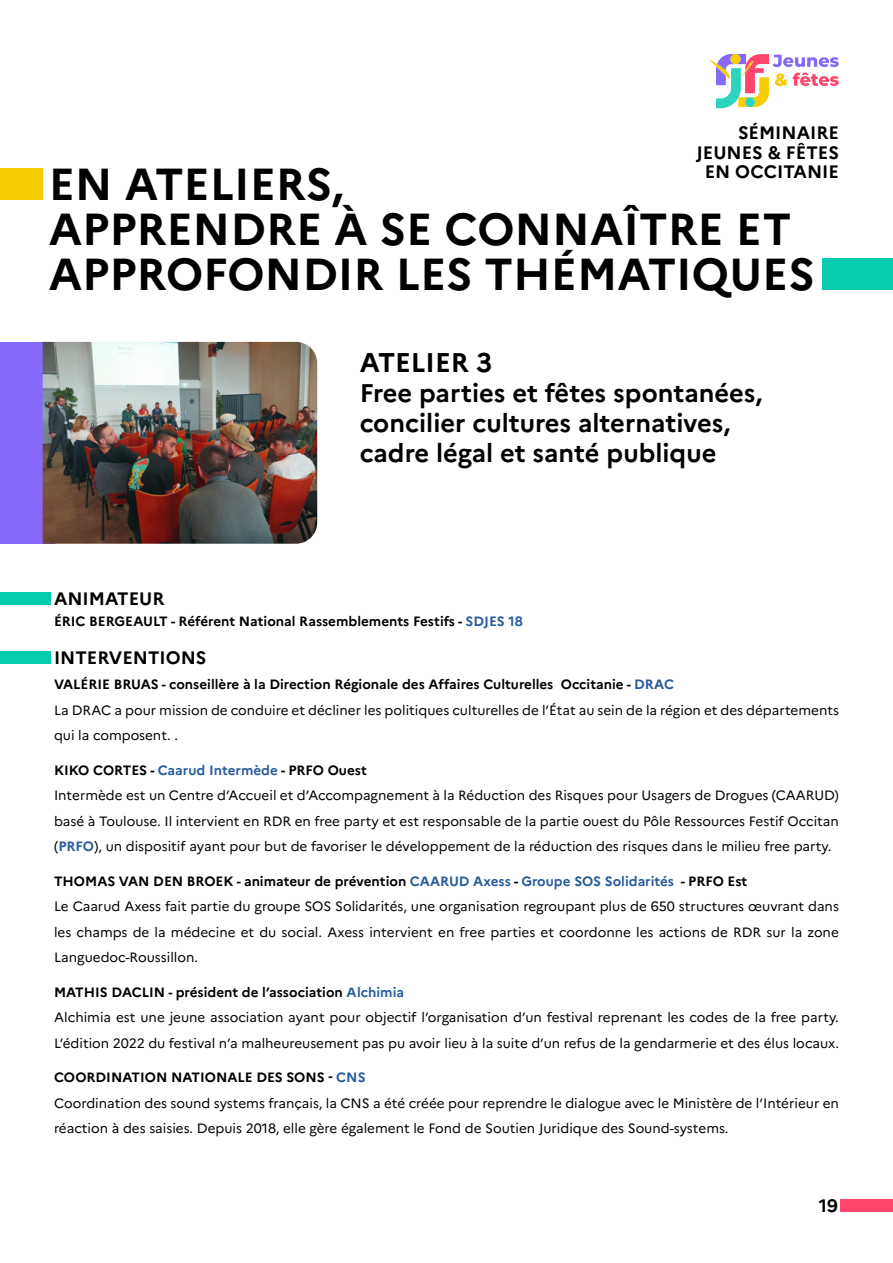
<style>
.page{position:relative;width:893px;height:1263px;background:#fff}
.page>*{position:absolute;margin:0;border:0;box-sizing:border-box;transform-origin:0 0}
.t1{font:700 44.85px/44.8px "Marianne";color:#000}
.t2{font:700 27px "Marianne";color:#000}
.t3{font:700 25.5px/30px "Marianne";color:#000}
.t4{font:700 18px/19.5px "Marianne";color:#000;text-align:right}
.t5{font:13.5px/25.5px "Marianne";color:#000}
.t6{font:700 13.5px "Marianne";color:#000}
.s1{color:#275b9b}
.s2{font-weight:700}
.s3{font-weight:700;color:#275b9b}
</style>
<div class="page">
<svg style="left:709px;top:54px;width:130px;height:54px"></svg>
<div style="left:840px;top:1199px;width:53px;height:13px;background:#ff456b"></div>
<div style="left:0;top:592px;width:51px;height:12px;background:#08cbad"></div>
<div style="left:0;top:651px;width:51px;height:12px;background:#08cbad"></div>
<div style="left:0;top:342px;width:54px;height:202px;background:#8668fa"></div>
<img style="left:43px;top:342px;width:274px;height:202px">
<div style="left:0;top:169px;width:43px;height:31px;background:#f7cc01"></div>
<div style="left:822px;top:259px;width:71px;height:31px;background:#08cbad"></div>
<h3 class="t4" style="left:696px;top:122px;width:144px">SÉMINAIRE<br>JEUNES &amp; FÊTES<br>EN OCCITANIE</h3>
<h1 class="t1" style="left:49px;top:158px;width:767px">EN ATELIERS,<br>APPRENDRE À SE CONNAÎTRE ET<br>APPROFONDIR LES THÉMATIQUES</h1>
<h2 class="t2" style="left:360px;top:342px;width:134px">ATELIER 3</h2>
<h3 class="t3" style="left:360px;top:376px;width:404px">Free parties et fêtes spontanées, concilier cultures alternatives, cadre légal et santé publique</h3>
<h3 class="t4" style="left:54px;top:587px;width:112px">ANIMATEUR</h3>
<p class="t6" style="left:54px;top:610px;width:470px">ÉRIC BERGEAULT - Référent National Rassemblements Festifs - <span class="s1">SDJES 18</span></p>
<h3 class="t4" style="left:54px;top:646px;width:154px">INTERVENTIONS</h3>
<p class="t5" style="left:54px;top:670px;width:786px"><span class="s2">VALÉRIE BRUAS - conseillère à la Direction Régionale des Affaires Culturelles Occitanie -</span> <span class="s3">DRAC<br></span>La DRAC a pour mission de conduire et décliner les politiques culturelles de l’État au sein de la région et des départements qui la composent. .</p>
<p class="t5" style="left:54px;top:756px;width:786px"><span class="s2">KIKO CORTES -</span> <span class="s3">Caarud Intermède</span> <span class="s2">- PRFO Ouest<br></span>Intermède est un Centre d’Accueil et d’Accompagnement à la Réduction des Risques pour Usagers de Drogues (CAARUD) basé à Toulouse. Il intervient en RDR en free party et est responsable de la partie ouest du Pôle Ressources Festif Occitan (<span class="s3">PRFO</span>), un dispositif ayant pour but de favoriser le développement de la réduction des risques dans le milieu free party.</p>
<p class="t5" style="left:54px;top:867px;width:786px"><span class="s2">THOMAS VAN DEN BROEK - animateur de prévention</span> <span class="s3">CAARUD Axess</span> <span class="s2">-</span> <span class="s3">Groupe SOS Solidarités</span> <span class="s2">- PRFO Est<br></span>Le Caarud Axess fait partie du groupe SOS Solidarités, une organisation regroupant plus de 650 structures œuvrant dans les champs de la médecine et du social. Axess intervient en free parties et coordonne les actions de RDR sur la zone Languedoc-Roussillon.</p>
<p class="t5" style="left:54px;top:978px;width:786px"><span class="s2">MATHIS DACLIN - président de l’association</span> <span class="s3">Alchimia<br></span>Alchimia est une jeune association ayant pour objectif l’organisation d’un festival reprenant les codes de la free party.<br>L’édition 2022 du festival n’a malheureusement pas pu avoir lieu à la suite d’un refus de la gendarmerie et des élus locaux.</p>
<p class="t5" style="left:54px;top:1063px;width:786px"><span class="s2">COORDINATION NATIONALE DES SONS -</span> <span class="s3">CNS<br></span>Coordination des sound systems français, la CNS a été créée pour reprendre le dialogue avec le Ministère de l’Intérieur en réaction à des saisies. Depuis 2018, elle gère également le Fond de Soutien Juridique des Sound-systems.</p>
<h3 class="t4" style="left:819px;top:1194px;width:21px">19</h3>
</div>
